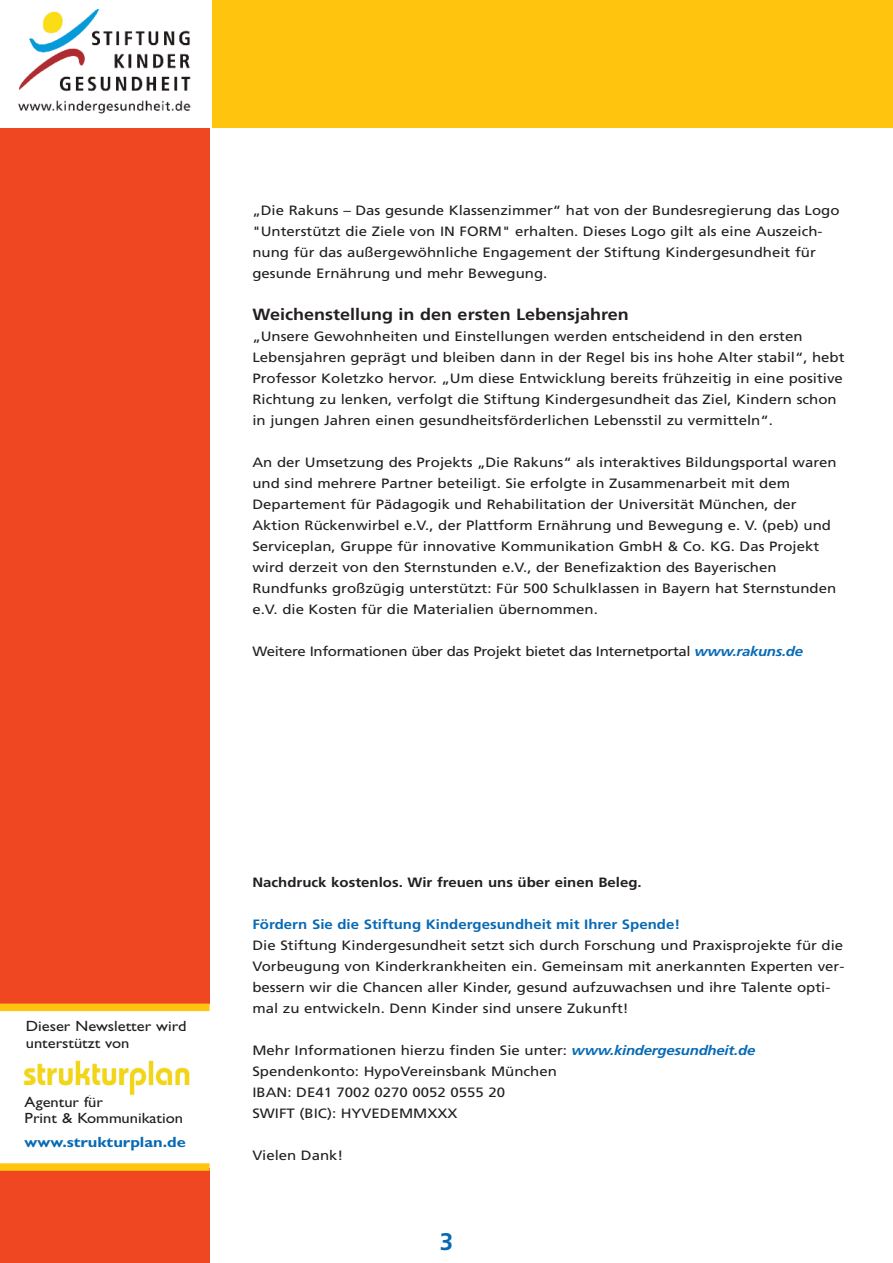
<style>
.page{position:relative;width:893px;height:1263px;background:#fff}
.page>*{position:absolute;margin:0;border:0;box-sizing:border-box;transform-origin:0 0}
.t1{font:700 24px "Frutiger";color:#086ab5}
.t2{font:700 16.2px "Frutiger";color:#231f20;scale:1.11 1}
.t3{font:14.85px/16.5px "Gill Sans";color:#231f20;scale:1.11 1}
.t4{font:700 14.85px "Gill Sans";color:#086ab5;scale:1.11 1}
.t5{font:13.5px/21px "Frutiger";color:#231f20;scale:1.11 1}
.t6{font:13.5px "Frutiger";letter-spacing:-.02em;color:#231f20;scale:1.11 1}
.t7{font:700 13.5px "Frutiger";color:#086ab5;scale:1.11 1}
.t8{font:700 13.5px "Frutiger";color:#231f20;scale:1.11 1}
.s1{font-weight:700;font-style:italic;color:#086ab5}
</style>
<div class="page">
<div style="left:212px;top:0;width:681px;height:128px;background:#fec40e"></div>
<div style="left:0;top:128px;width:209px;height:1135px;background:#ef4722"></div>
<img style="left:18px;top:9px;width:173px;height:105px">
<div style="left:0;top:1004px;width:217px;height:164px;background:#fff"></div>
<div style="left:0;top:1003px;width:210px;height:8px;background:#fec40e"></div>
<div style="left:0;top:1163px;width:210px;height:8px;background:#fec40e"></div>
<img style="left:23px;top:1060px;width:167px;height:35px">
<p class="t5" style="left:252px;top:201px;width:530px">„Die Rakuns – Das gesunde Klassenzimmer“ hat von der Bundesregierung das Logo "Unterstützt die Ziele von IN FORM" erhalten. Dieses Logo gilt als eine Auszeich&shy;nung für das außergewöhnliche Engagement der Stiftung Kindergesundheit für gesunde Ernährung und mehr Bewegung.</p>
<p class="t2" style="left:252px;top:308px;width:341px">Weichenstellung in den ersten Lebensjahren</p>
<p class="t5" style="left:252px;top:327px;width:535px">„Unsere Gewohnheiten und Einstellungen werden entscheidend in den ersten Lebensjahren geprägt und bleiben dann in der Regel bis ins hohe Alter stabil“, hebt Professor Koletzko hervor. „Um diese Entwicklung bereits frühzeitig in eine positive Richtung zu lenken, verfolgt die Stiftung Kindergesundheit das Ziel, Kindern schon in jungen Jahren einen gesundheitsförderlichen Lebensstil zu vermitteln“.</p>
<p class="t5" style="left:252px;top:453px;width:528px">An der Umsetzung des Projekts „Die Rakuns“ als interaktives Bildungsportal waren und sind mehrere Partner beteiligt. Sie erfolgte in Zusammenarbeit mit dem Departement für Pädagogik und Rehabilitation der Universität München, der Aktion Rückenwirbel e.V., der Plattform Ernährung und Bewegung e. V. (peb) und Serviceplan, Gruppe für innovative Kommunikation GmbH &amp; Co. KG. Das Projekt wird derzeit von den Sternstunden e.V., der Benefizaktion des Bayerischen Rundfunks großzügig unterstützt: Für 500 Schulklassen in Bayern hat Sternstunden e.V. die Kosten für die Materialien übernommen.</p>
<p class="t6" style="left:252px;top:646px;width:498px">Weitere Informationen über das Projekt bietet das Internetportal <span class="s1">www.rakuns.de</span></p>
<p class="t3" style="left:26px;top:1019px;width:146px">Dieser Newsletter wird unterstützt von</p>
<p class="t3" style="left:25px;top:1095px;width:144px">Agentur für<br>Print &amp; Kommunikation</p>
<p class="t4" style="left:25px;top:1136px;width:147px">www.strukturplan.de</p>
<p class="t8" style="left:252px;top:877px;width:352px">Nachdruck kostenlos. Wir freuen uns über einen Beleg.</p>
<p class="t7" style="left:252px;top:919px;width:387px">Fördern Sie die Stiftung Kindergesundheit mit Ihrer Spende!</p>
<p class="t5" style="left:252px;top:936px;width:535px">Die Stiftung Kindergesundheit setzt sich durch Forschung und Praxisprojekte für die Vorbeugung von Kinderkrankheiten ein. Gemeinsam mit anerkannten Experten ver&shy;bessern wir die Chancen aller Kinder, gesund aufzuwachsen und ihre Talente opti&shy;mal zu entwickeln. Denn Kinder sind unsere Zukunft!</p>
<p class="t5" style="left:252px;top:1041px;width:454px">Mehr Informationen hierzu finden Sie unter: <span class="s1">www.kindergesundheit.de </span>Spendenkonto: HypoVereinsbank München<br>IBAN: DE41 7002 0270 0052 0555 20<br>SWIFT (BIC): HYVEDEMMXXX</p>
<p class="t5" style="left:252px;top:1146px;width:83px">Vielen Dank!</p>
<h1 class="t1" style="left:440px;top:1232px;width:15px">3</h1>
</div>
